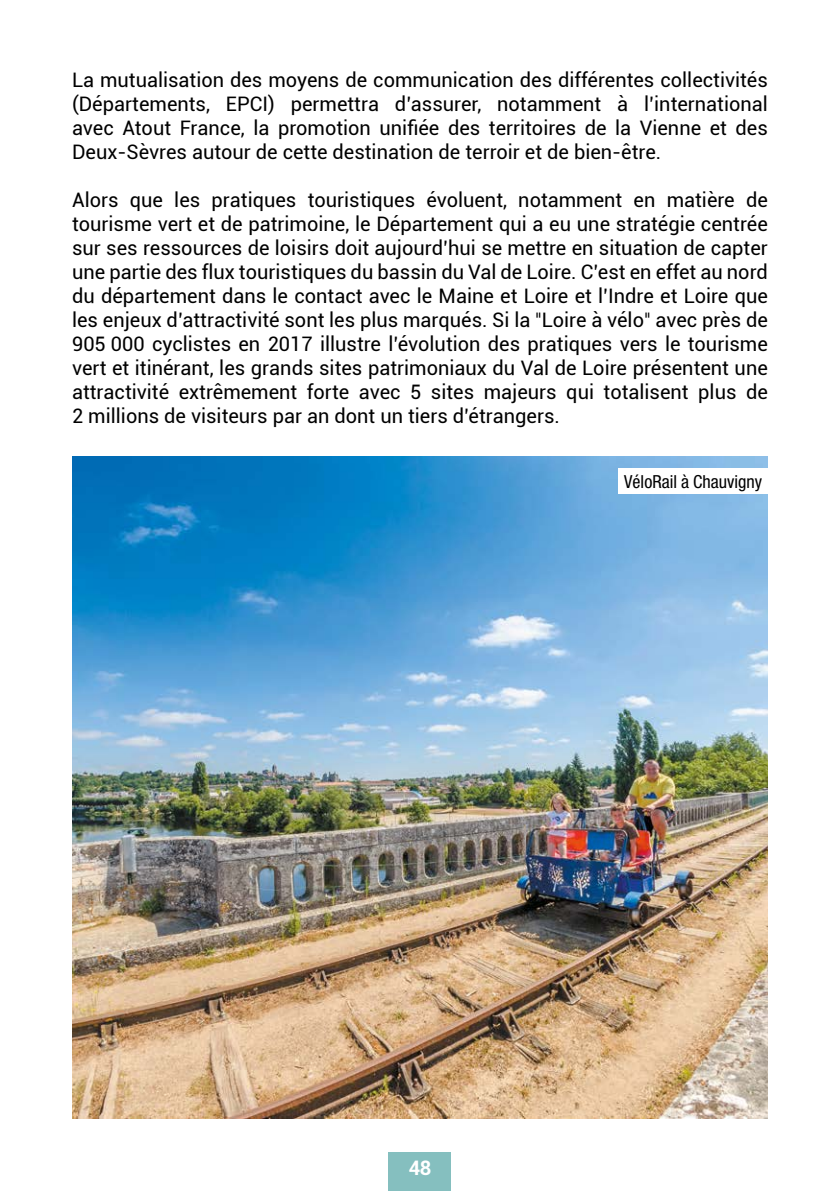
<style>
.page{position:relative;width:840px;height:1191px;background:#fff}
.page>*{position:absolute;margin:0;border:0;box-sizing:border-box;transform-origin:0 0}
.t1{font:20px/24px "Roboto";color:#000;text-align:justify}
.t2{font:700 20px "Roboto";color:#fff}
.t3{font:condensed 18px "Helvetica Neue";color:#000}
.s1{font-family:"Trade Gothic Cond Eighteen"}
</style>
<div class="page">
<div style="left:388px;top:1152px;width:63px;height:39px;background:#85bfbf"></div>
<img style="left:72px;top:456px;width:695px;height:663px">
<div style="left:618px;top:468px;width:149px;height:26px;background:#fff"></div>
<p class="t1" style="left:72px;top:67px;width:697px">La mutualisation des moyens de communication des différentes collectivités (Départements, EPCI) permettra d’assurer, notamment à l’international avec Atout France, la promotion unifiée des territoires de la Vienne et des Deux-Sèvres autour de cette destination de terroir et de bien-être.</p>
<p class="t1" style="left:72px;top:187px;width:697px">Alors que les pratiques touristiques évoluent, notamment en matière de tourisme vert et de patrimoine, le Département qui a eu une stratégie centrée sur ses ressources de loisirs doit aujourd’hui se mettre en situation de capter une partie des flux touristiques du bassin du Val de Loire. C’est en effet au nord du département dans le contact avec le Maine et Loire et l’Indre et Loire que les enjeux d’attractivité sont les plus marqués. Si la <span class="s1">"</span>Loire à vélo<span class="s1">"</span> avec près de 905 000 cyclistes en 2017 illustre l’évolution des pratiques vers le tourisme vert et itinérant, les grands sites patrimoniaux du Val de Loire présentent une attractivité extrêmement forte avec 5 sites majeurs qui totalisent plus de 2 millions de visiteurs par an dont un tiers d’étrangers.</p>
<p class="t3" style="left:624px;top:471px;width:139px">VéloRail à Chauvigny</p>
<p class="t2" style="left:408px;top:1154px;width:24px">48</p>
</div>
